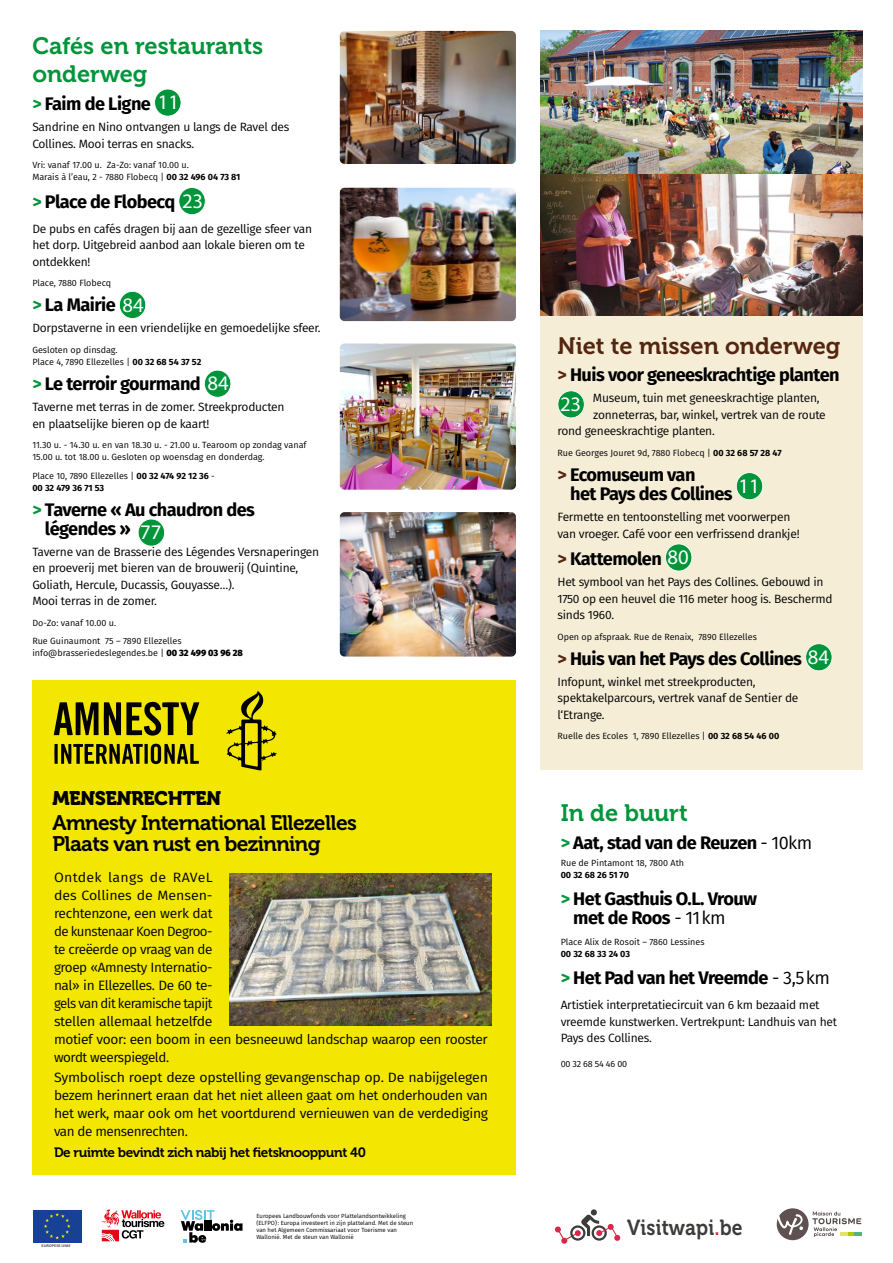
<style>
.page{position:relative;width:893px;height:1263px;background:#fff}
.page>*{position:absolute;margin:0;border:0;box-sizing:border-box;transform-origin:0 0}
.t1{font:23.7px/28.3px "Museo 700";color:#00953b}
.t2{font:23.7px "Museo 700";color:#542510}
.t3{font:21.75px "Museo 700";letter-spacing:.01em;color:#3c3c3b;scale:.89 1}
.t4{font:21px/21px "Museo 700";letter-spacing:-.03em;color:#000}
.t5{font:19.5px "Museo 900";letter-spacing:-.03em;color:#000}
.t6{font:700 18.15px/18.9px "Fira Sans";letter-spacing:-.03em;color:#000}
.t7{font:15.9px/14.4px "Museo 700";letter-spacing:.01em;color:#3c3c3b;scale:.89 1}
.t8{font:13.5px/18px "Fira Sans";letter-spacing:-.025em;color:#000;scale:1.05 1}
.t9{font:13.5px "Museo 700";letter-spacing:-.03em;color:#000}
.t10{font:12px/16.5px "Fira Sans";letter-spacing:-.02em;color:#000}
.t11{font:9px/12px "Fira Sans";color:#000}
.t12{font:700 9px/12px "Fira Sans";letter-spacing:-.01em;color:#000}
.t13{font:9px "Fira Sans";letter-spacing:-.02em;color:#000}
.t14{font:6px/7.2px "Fira Sans";color:#000}
.t15{font:600 3.75px "Myriad Pro";color:#403e40;scale:1.1 1}
.s1{color:#00953b}
.s2{font-family:"Myriad Pro";font-weight:400;font-size:20.7px;color:#fff}
.s3{font-weight:700}
.s4{font-weight:400}
.s5{font-weight:900}
.s6{color:#542510}
.s7{font-family:"Myriad Pro";font-size:20.7px;color:#fff}
.s8{color:#da254a}
</style>
<div class="page">
<div style="left:540px;top:0;width:353px;height:770px;background:#f5edd6"></div>
<svg style="left:557px;top:390px;width:28px;height:28px"></svg>
<svg style="left:736px;top:472px;width:27px;height:28px"></svg>
<svg style="left:665px;top:543px;width:27px;height:28px"></svg>
<svg style="left:805px;top:643px;width:27px;height:28px"></svg>
<img style="left:340px;top:344px;width:176px;height:146px">
<img style="left:340px;top:512px;width:176px;height:145px">
<img style="left:340px;top:31px;width:176px;height:133px">
<img style="left:340px;top:188px;width:176px;height:133px">
<img style="left:540px;top:31px;width:322px;height:285px">
<svg style="left:154px;top:89px;width:27px;height:28px"></svg>
<svg style="left:178px;top:187px;width:28px;height:28px"></svg>
<svg style="left:119px;top:291px;width:27px;height:28px"></svg>
<svg style="left:204px;top:370px;width:27px;height:28px"></svg>
<svg style="left:138px;top:519px;width:27px;height:27px"></svg>
<div style="left:32px;top:680px;width:484px;height:495px;background:#f3e600"></div>
<svg style="left:54px;top:702px;width:145px;height:34px"></svg>
<svg style="left:54px;top:744px;width:145px;height:20px"></svg>
<svg style="left:226px;top:691px;width:51px;height:80px"></svg>
<img style="left:230px;top:874px;width:261px;height:152px">
<div style="left:0;top:0;width:893px;height:1263px;border:30px solid #fff"></div>
<div style="left:33px;top:1210px;width:49px;height:32px;background:#164194"></div>
<svg style="left:44px;top:1213px;width:27px;height:26px"></svg>
<svg style="left:102px;top:1209px;width:62px;height:32px"></svg>
<svg style="left:181px;top:1210px;width:62px;height:33px"></svg>
<div style="left:777px;top:1208px;width:32px;height:32px;background:#5f5152;border-radius:50%"></div>
<svg style="left:777px;top:1214px;width:26px;height:21px"></svg>
<svg style="left:812px;top:1211px;width:49px;height:26px"></svg>
<div style="left:561px;top:1237px;width:6px;height:7px;background:#db264a;border-radius:50%"></div>
<svg style="left:556px;top:1209px;width:63px;height:33px"></svg>
<h1 class="t1" style="left:32px;top:32px;width:232px">Cafés en restaurants onderweg</h1>
<h3 class="t6" style="left:32px;top:93px;width:148px"><span class="s1">&gt;</span> Faim de Ligne <span class="s2">11</span></h3>
<p class="t10" style="left:32px;top:118px;width:259px">Sandrine en Nino ontvangen u langs de Ravel des<br>Collines. Mooi terras en snacks.</p>
<p class="t11" style="left:32px;top:159px;width:210px">Vri: vanaf 17.00 u. Za-Zo: vanaf 10.00 u.<br>Marais à l’eau, 2 - 7880 Flobecq | <span class="s3">00 32 496 04 73 81</span></p>
<h3 class="t6" style="left:32px;top:191px;width:172px"><span class="s1">&gt;</span> Place de Flobecq <span class="s2">23</span></h3>
<p class="t10" style="left:32px;top:220px;width:281px">De pubs en cafés dragen bij aan de gezellige sfeer van het dorp. Uitgebreid aanbod aan lokale bieren om te ontdekken!</p>
<p class="t11" style="left:32px;top:277px;width:80px">Place, 7880 Flobecq</p>
<h3 class="t6" style="left:32px;top:294px;width:113px"><span class="s1">&gt;</span> La Mairie <span class="s2">84</span></h3>
<p class="t10" style="left:32px;top:320px;width:290px">Dorpstaverne in een vriendelijke en gemoedelijke sfeer.</p>
<p class="t11" style="left:32px;top:344px;width:170px">Gesloten op dinsdag.<br>Place 4, 7890 Ellezelles | <span class="s3">00 32 68 54 37 52</span></p>
<h3 class="t6" style="left:32px;top:373px;width:198px"><span class="s1">&gt;</span> Le terroir gourmand <span class="s2">84</span></h3>
<p class="t10" style="left:32px;top:398px;width:254px">Taverne met terras in de zomer. Streekproducten en plaatselijke bieren op de kaart!</p>
<p class="t11" style="left:32px;top:439px;width:276px">11.30 u. - 14.30 u. en van 18.30 u. - 21.00 u. Tearoom op zondag vanaf<br>15.00 u. tot 18.00 u. Gesloten op woensdag en donderdag.</p>
<p class="t12" style="left:32px;top:469px;width:184px"><span class="s4">Place 10, 7890 Ellezelles |</span> 00 32 474 92 12 36 <span class="s4">-<br></span>00 32 479 36 71 53</p>
<h3 class="t6" style="left:45px;top:499px;width:211px;text-indent:-13px"><span class="s1">&gt;</span> Taverne « Au chaudron des légendes » <span class="s2">77</span></h3>
<p class="t10" style="left:32px;top:543px;width:288px">Taverne van de Brasserie des Légendes Versnaperingen en proeverij met bieren van de brouwerij (Quintine, Goliath, Hercule, Ducassis, Gouyasse…).<br>Mooi terras in de zomer.</p>
<p class="t11" style="left:32px;top:613px;width:151px;line-height:18.5px">Do-Zo: vanaf 10.00 u.<br>Rue Guinaumont 75 – 7890 Ellezelles</p>
<p class="t11" style="left:32px;top:647px;width:212px">info@brasseriedeslegendes.be | <span class="s5">00 32 499 03 96 28</span></p>
<h3 class="t5" style="left:53px;top:787px;width:170px">MENSENRECHTEN</h3>
<h3 class="t4" style="left:53px;top:813px;width:306px">Amnesty International Ellezelles<br>Plaats van rust en bezinning</h3>
<p class="t8" style="left:54px;top:868px;width:415px">Ontdek langs de RAVeL<br>des Collines de Mensen-<br>rechtenzone, een werk dat<br>de kunstenaar Koen Degroo-<br>te creëerde op vraag van de<br>groep «Amnesty Internatio-<br>nal» in Ellezelles. De 60 te-<br>gels van dit keramische tapijt<br>stellen allemaal hetzelfde<br>motief voor: een boom in een besneeuwd landschap waarop een rooster wordt weerspiegeld.</p>
<p class="t8" style="left:54px;top:1068px;width:415px;text-align:justify">Symbolisch roept deze opstelling gevangenschap op. De nabijgelegen bezem herinnert eraan dat het niet alleen gaat om het onderhouden van het werk, maar ook om het voortdurend vernieuwen van de verdediging van de mensenrechten.</p>
<p class="t9" style="left:54px;top:1144px;width:313px">De ruimte bevindt zich nabij het fietsknooppunt 40</p>
<p class="t15" style="left:37px;top:1243px;width:28px">EUROPESE UNIE</p>
<p class="t15" style="left:42px;top:1243px;width:28px">EUROP SE UNIE</p>
<p class="t14" style="left:252px;top:1212px;width:158px">Europees Landbouwfonds voor Plattelandsontwikkeling (ELFPO) : Europa investeert in zijn platteland. Met de steun van het Algemeen Commissariaat voor Toerisme van Wallonië. Met de steun van Wallonië</p>
<p class="t14" style="left:256px;top:1212px;width:158px">Europees Landbouwfonds voor Plattelandsontwikkeling (ELFPO) : Europa investeert in zijn platteland. Met de steun van het Algemeen Commissariaat voor Toerisme van Wallonië. Met de steun van Wallonië</p>
<h1 class="t2" style="left:557px;top:332px;width:284px">Niet te missen onderweg</h1>
<h3 class="t6" style="left:557px;top:364px;width:284px"><span class="s6">&gt;</span> Huis voor geneeskrachtige planten</h3>
<p class="t10" style="left:560px;top:390px;width:261px"><span class="s7">23</span> Museum, tuin met geneeskrachtige planten,</p>
<p class="t10" style="left:593px;top:406px;width:234px">zonneterras, bar, winkel, vertrek van de route</p>
<p class="t10" style="left:557px;top:423px;width:159px">rond geneeskrachtige planten.</p>
<p class="t11" style="left:557px;top:446px;width:226px">Rue Georges Jouret 9d, 7880 Flobecq | <span class="s3">00 32 68 57 28 47</span></p>
<h3 class="t6" style="left:570px;top:464px;width:191px;text-indent:-13px"><span class="s6">&gt;</span> Ecomuseum van<br>het Pays des Collines <sup>11</sup></h3>
<p class="t10" style="left:557px;top:508px;width:244px">Fermette en tentoonstelling met voorwerpen van vroeger. Café voor een verfrissend drankje!</p>
<h3 class="t6" style="left:557px;top:548px;width:133px"><span class="s6">&gt;</span> Kattemolen <span class="s2">80</span></h3>
<p class="t10" style="left:557px;top:573px;width:277px">Het symbool van het Pays des Collines. Gebouwd in<br>1750 op een heuvel die 116 meter hoog is. Beschermd sinds 1960.</p>
<p class="t11" style="left:557px;top:630px;width:201px">Open op afspraak. Rue de Renaix, 7890 Ellezelles</p>
<h3 class="t6" style="left:557px;top:648px;width:273px"><span class="s6">&gt;</span> Huis van het Pays des Collines <span class="s2">84</span></h3>
<p class="t10" style="left:557px;top:673px;width:242px">Infopunt, winkel met streekproducten, spektakelparcours, vertrek vanaf de Sentier de l‘Etrange.</p>
<p class="t11" style="left:557px;top:730px;width:223px">Ruelle des Ecoles 1, 7890 Ellezelles | <span class="s3">00 32 68 54 46 00</span></p>
<h1 class="t1" style="left:561px;top:799px;width:129px">In de buurt</h1>
<h3 class="t6" style="left:561px;top:832px;width:253px"><span class="s1">&gt;</span> Aat, stad van de Reuzen <span class="s4">- 10km</span></h3>
<p class="t11" style="left:561px;top:856px;width:125px">Rue de Pintamont 18, 7800 Ath</p>
<p class="t12" style="left:561px;top:868px;width:70px">00 32 68 26 51 70</p>
<h3 class="t6" style="left:573px;top:888px;width:185px;text-indent:-13px"><span class="s1">&gt;</span> Het Gasthuis O.L. Vrouw met de Roos <span class="s4">- 11km</span></h3>
<p class="t11" style="left:561px;top:935px;width:145px">Place Alix de Rosoit – 7860 Lessines</p>
<p class="t12" style="left:561px;top:947px;width:71px">00 32 68 33 24 03</p>
<h3 class="t6" style="left:561px;top:967px;width:271px"><span class="s1">&gt;</span> Het Pad van het Vreemde <span class="s4">- 3,5km</span></h3>
<p class="t10" style="left:561px;top:996px;width:278px">Artistiek interpretatiecircuit van 6 km bezaaid met vreemde kunstwerken. Vertrekpunt: Landhuis van het<br>Pays des Collines.</p>
<p class="t13" style="left:561px;top:1057px;width:68px">00 32 68 54 46 00</p>
<h3 class="t7" style="left:583px;top:1212px;width:109px">La Wallonie picarde à vélo</h3>
<h3 class="t7" style="left:587px;top:1212px;width:109px">La Wa lonie picarde à vélo</h3>
<h2 class="t3" style="left:627px;top:1215px;width:131px">Visitwapi<span class="s8">.</span>be</h2>
</div>
